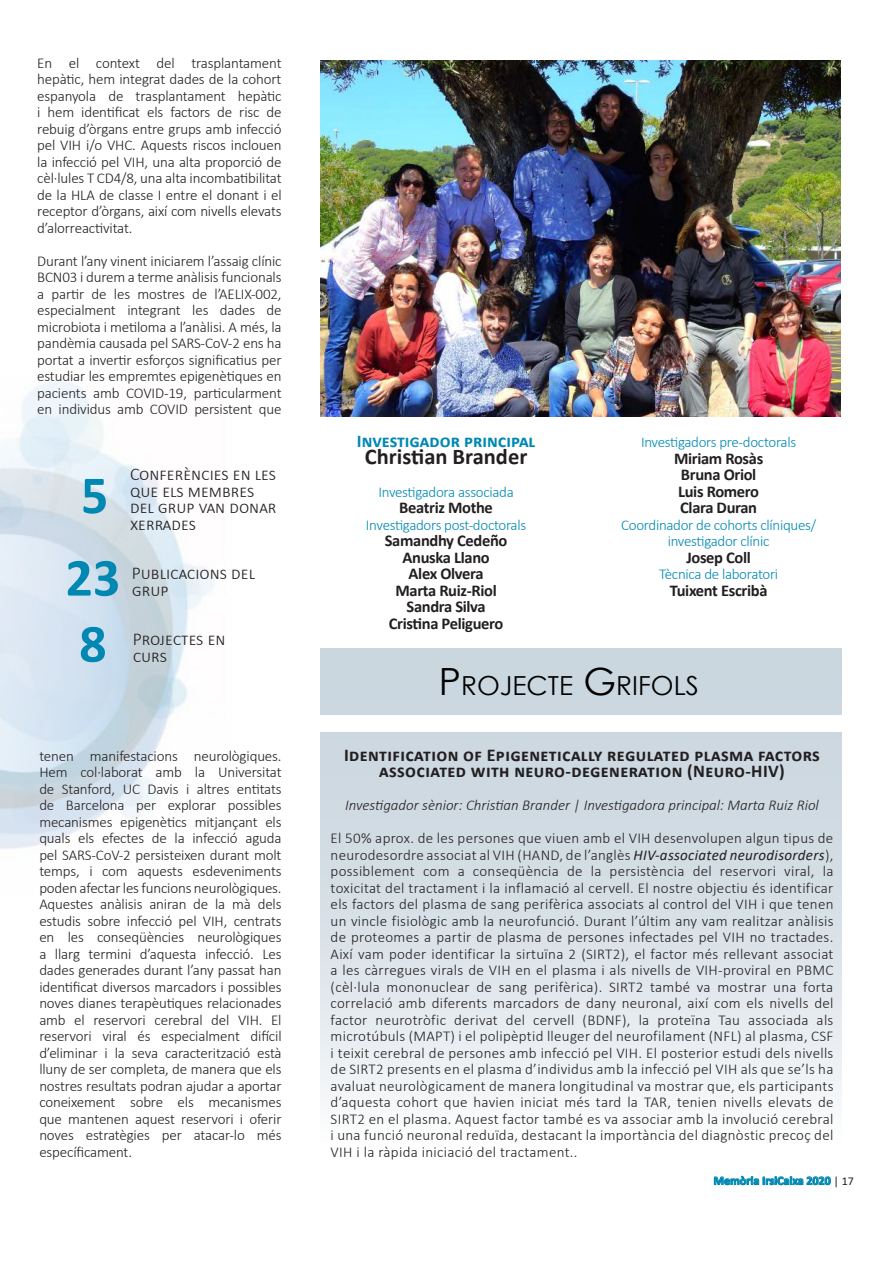
<style>
.page{position:relative;width:893px;height:1263px;background:#fff}
.page>*{position:absolute;margin:0;border:0;box-sizing:border-box;transform-origin:0 0}
.t1{font:700 54px "Calibri";color:#0088b2}
.t2{font:26.25px "Century Gothic";color:#000}
.t3{font:700 22.5px "Calibri";color:#231f20}
.t4{font:700 18px/16.5px "Calibri";letter-spacing:.02em;color:#231f20;text-align:center}
.t5{font:300 18px/16.5px "Calibri";color:#231f20}
.t6{font:700 18px "Calibri";color:#0088b2}
.t7{font:700 16.5px/16.5px "Calibri";letter-spacing:-.02em;color:#231f20;text-align:center}
.t8{font:300 15px/16.5px "Calibri";letter-spacing:-.01em;color:#231f20;text-align:justify}
.t9{font:300 15px/16.5px "Calibri";letter-spacing:-.02em;color:#0088b2;text-align:center}
.t10{font:italic 300 15px "Calibri";color:#231f20}
.t11{font:700 12px "Calibri";color:#0088b2}
.s1{font-size:37.5px}
.s2{font-weight:400;font-style:italic}
.s3{font-weight:400;color:#231f20}
</style>
<div class="page">
<svg style="left:714px;top:1175px;width:117px;height:10px"></svg>
<img style="left:0;top:297px;width:321px;height:679px">
<div style="left:321px;top:648px;width:521px;height:495px;background:linear-gradient(to bottom,#c2d0da,#f4f6f8)"></div>
<img style="left:321px;top:61px;width:520px;height:356px">
<div style="left:320px;top:716px;width:529px;height:16px;background:#fff"></div>
<p class="t8" style="left:37px;top:54px;width:246px">En el context del trasplantament hepàtic, hem integrat dades de la cohort espanyola de trasplantament hepàtic i hem identificat els factors de risc de rebuig d’òrgans entre grups amb infecció pel VIH i/o VHC. Aquests riscos inclouen la infecció pel VIH, una alta proporció de cèl·lules T CD4/8, una alta incombatibilitat de la HLA de classe I entre el donant i el receptor d’òrgans, així com nivells elevats d’alorreactivitat.</p>
<p class="t8" style="left:37px;top:252px;width:246px">Durant l’any vinent iniciarem l’assaig clínic BCN03 i durem a terme anàlisis funcionals a partir de les mostres de l’AELIX-002, especialment integrant les dades de microbiota i metiloma a l’anàlisi. A més, la pandèmia causada pel SARS-CoV-2 ens ha portat a invertir esforços significatius per estudiar les empremtes epigenètiques en pacients amb COVID-19, particularment en individus amb COVID persistent que</p>
<h1 class="t1" style="left:81px;top:457px;width:29px">5</h1>
<h1 class="t1" style="left:65px;top:539px;width:56px">23</h1>
<h1 class="t1" style="left:79px;top:605px;width:29px">8</h1>
<p class="t5" style="left:130px;top:466px;width:148px">Conferències en les que els membres del grup van donar xerrades</p>
<p class="t5" style="left:132px;top:565px;width:125px">Publicacions del</p>
<p class="t5" style="left:132px;top:581px;width:38px">grup</p>
<p class="t5" style="left:133px;top:631px;width:94px">Projectes en</p>
<p class="t5" style="left:133px;top:647px;width:36px">curs</p>
<p class="t8" style="left:39px;top:747px;width:244px">tenen manifestacions neurològiques.<br>Hem col·laborat amb la Universitat de Stanford, UC Davis i altres entitats de Barcelona per explorar possibles mecanismes epigenètics mitjançant els quals els efectes de la infecció aguda pel SARS-CoV-2 persisteixen durant molt temps, i com aquests esdeveniments poden afectar les funcions neurològiques.<br>Aquestes anàlisis aniran de la mà dels estudis sobre infecció pel VIH, centrats en les conseqüències neurològiques a llarg termini d’aquesta infecció. Les dades generades durant l’any passat han identificat diversos marcadors i possibles noves dianes terapèutiques relacionades amb el reservori cerebral del VIH. El reservori viral és especialment difícil d’eliminar i la seva caracterització està lluny de ser completa, de manera que els nostres resultats podran ajudar a aportar coneixement sobre els mecanismes que mantenen aquest reservori i oferir noves estratègies per atacar-lo més específicament.</p>
<p class="t6" style="left:357px;top:428px;width:180px">Investigador principal</p>
<h3 class="t3" style="left:365px;top:440px;width:164px">Christian Brander</h3>
<p class="t9" style="left:378px;top:483px;width:137px">Investigadora associada</p>
<p class="t7" style="left:399px;top:499px;width:95px">Beatriz Mothe</p>
<p class="t9" style="left:366px;top:516px;width:162px">Investigadors post-doctorals</p>
<p class="t7" style="left:385px;top:532px;width:124px">Samandhy Cedeño<br>Anuska Llano<br>Alex Olvera<br>Marta Ruiz-Riol<br>Sandra Silva<br>Cristina Peliguero</p>
<p class="t9" style="left:641px;top:434px;width:157px">Investigadors pre-doctorals</p>
<p class="t7" style="left:674px;top:450px;width:91px;text-align:left">Miriam Rosàs<br>Bruna Oriol<br>Luis Romero<br>Clara Duran</p>
<p class="t9" style="left:621px;top:516px;width:196px">Coordinador de cohorts clíniques/ investigador clínic</p>
<p class="t7" style="left:686px;top:549px;width:66px">Josep Coll</p>
<p class="t9" style="left:659px;top:566px;width:121px">Tècnica de laboratori</p>
<p class="t7" style="left:670px;top:582px;width:99px">Tuixent Escribà</p>
<h2 class="t2" style="left:439px;top:667px;width:261px"><span class="s1">P</span>ROJECTE <span class="s1">G</span>RIFOLS</h2>
<p class="t4" style="left:344px;top:746px;width:477px">Identification of Epigenetically regulated plasma factors associated with neuro-degeneration (Neuro-HIV)</p>
<p class="t10" style="left:345px;top:796px;width:475px">Investigador sènior: Christian Brander | Investigadora principal: Marta Ruiz Riol</p>
<p class="t8" style="left:331px;top:830px;width:504px">El 50% aprox. de les persones que viuen amb el VIH desenvolupen algun tipus de neurodesordre associat al VIH (HAND, de l’anglès <span class="s2">HIV-associated neurodisorders</span>), possiblement com a conseqüència de la persistència del reservori viral, la toxicitat del tractament i la inflamació al cervell. El nostre objectiu és identificar els factors del plasma de sang perifèrica associats al control del VIH i que tenen un vincle fisiològic amb la neurofunció. Durant l’últim any vam realitzar anàlisis de proteomes a partir de plasma de persones infectades pel VIH no tractades.<br>Així vam poder identificar la sirtuïna 2 (SIRT2), el factor més rellevant associat a les càrregues virals de VIH en el plasma i als nivells de VIH-proviral en PBMC (cèl·lula mononuclear de sang perifèrica). SIRT2 també va mostrar una forta correlació amb diferents marcadors de dany neuronal, així com els nivells del factor neurotròfic derivat del cervell (BDNF), la proteïna Tau associada als microtúbuls (MAPT) i el polipèptid lleuger del neurofilament (NFL) al plasma, CSF i teixit cerebral de persones amb infecció pel VIH. El posterior estudi dels nivells de SIRT2 presents en el plasma d’individus amb la infecció pel VIH als que se’ls ha avaluat neurològicament de manera longitudinal va mostrar que, els participants d’aquesta cohort que havien iniciat més tard la TAR, tenien nivells elevats de SIRT2 en el plasma. Aquest factor també es va associar amb la involució cerebral i una funció neuronal reduïda, destacant la importància del diagnòstic precoç del VIH i la ràpida iniciació del tractament..</p>
<p class="t11" style="left:714px;top:1172px;width:142px">Memòria IrsiCaixa 2020 <span class="s3">| 17</span></p>
</div>
